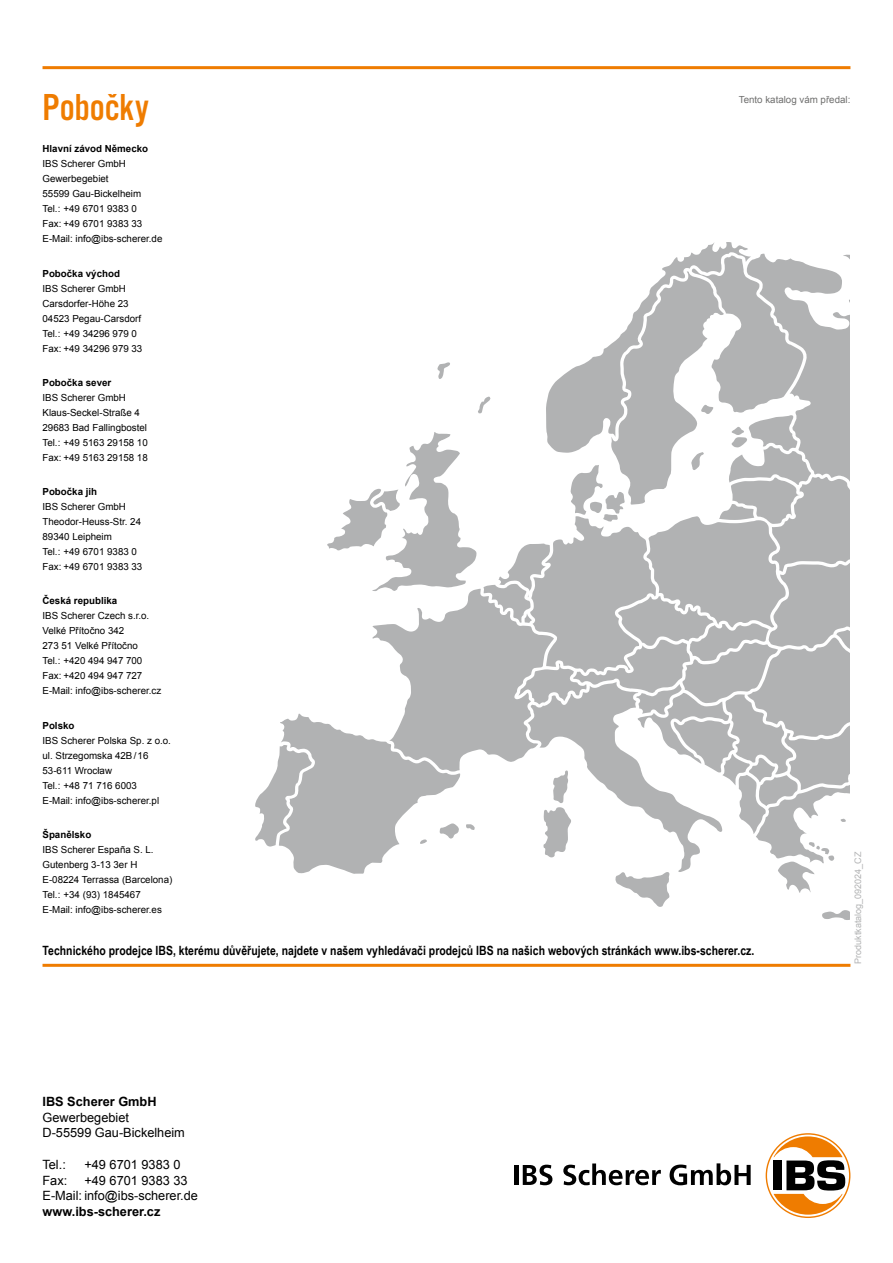
<style>
.page{position:relative;width:893px;height:1263px;background:#fff}
.page>*{position:absolute;margin:0;border:0;box-sizing:border-box;transform-origin:0 0}
.t1{font:39px "Alternate Got No 3 D";color:#ef7c00}
.t2{font:700 12.75px "Arial Narrow";color:#000}
.t3{font:12.75px/15.8px "Arial";color:#000}
.t4{font:700 12.75px "Arial";color:#000}
.t5{font:9.75px/15px "Arial";color:#000}
.t6{font:700 9.75px "Arial";color:#000}
.t7{font:9.75px "Arial";color:#6f6f6e}
.t8{font:9px "Arial";color:#b1b2b3}
</style>
<div class="page">
<svg style="left:255px;top:242px;width:595px;height:678px"></svg>
<hr style="left:514px;top:1165px;width:4px;height:20px;background:#000">
<svg style="left:523px;top:1165px;width:29px;height:20px"></svg>
<svg style="left:563px;top:1163px;width:98px;height:22px"></svg>
<svg style="left:766px;top:1133px;width:84px;height:85px"></svg>
<svg style="left:767px;top:1134px;width:82px;height:82px"></svg>
<svg style="left:773px;top:1136px;width:72px;height:78px"></svg>
<svg style="left:670px;top:1163px;width:81px;height:22px"></svg>
<hr style="left:43px;top:66px;width:807px;height:3px;background:#ef7c00">
<hr style="left:43px;top:964px;width:807px;height:3px;background:#ef7c00">
<h1 class="t1" style="left:43px;top:87px;width:108px">Pobočky</h1>
<p class="t6" style="left:43px;top:142px;width:107px">Hlavní závod Německo</p>
<p class="t5" style="left:43px;top:157px;width:121px">IBS Scherer GmbH<br>Gewerbegebiet<br>55599 Gau-Bickelheim<br>Tel.: +49 6701 9383 0<br>Fax: +49 6701 9383 33<br>E-Mail: info@ibs-scherer.de</p>
<p class="t6" style="left:43px;top:266px;width:79px">Pobočka východ</p>
<p class="t5" style="left:43px;top:281px;width:101px">IBS Scherer GmbH<br>Carsdorfer-Höhe 23<br>04523 Pegau-Carsdorf<br>Tel.: +49 34296 979 0<br>Fax: +49 34296 979 33</p>
<p class="t6" style="left:43px;top:375px;width:70px">Pobočka sever</p>
<p class="t5" style="left:43px;top:390px;width:107px">IBS Scherer GmbH<br>Klaus-Seckel-Straße 4<br>29683 Bad Fallingbostel<br>Tel.: +49 5163 29158 10<br>Fax: +49 5163 29158 18</p>
<p class="t6" style="left:43px;top:485px;width:56px">Pobočka jih</p>
<p class="t5" style="left:43px;top:499px;width:101px">IBS Scherer GmbH<br>Theodor-Heuss-Str. 24<br>89340 Leipheim<br>Tel.: +49 6701 9383 0<br>Fax: +49 6701 9383 33</p>
<p class="t6" style="left:43px;top:594px;width:76px">Česká republika</p>
<p class="t5" style="left:43px;top:608px;width:120px">IBS Scherer Czech s.r.o.<br>Velké Přítočno 342<br>273 51 Velké Přítočno<br>Tel.: +420 494 947 700<br>Fax: +420 494 947 727<br>E-Mail: info@ibs-scherer.cz</p>
<p class="t6" style="left:43px;top:718px;width:33px">Polsko</p>
<p class="t5" style="left:43px;top:733px;width:130px">IBS Scherer Polska Sp. z o.o. ul. Strzegomska 42B/16<br>53-611 Wrocław<br>Tel.: +48 71 716 6003<br>E-Mail: info@ibs-scherer.pl</p>
<p class="t6" style="left:43px;top:827px;width:50px">Španělsko</p>
<p class="t5" style="left:43px;top:842px;width:131px">IBS Scherer España S. L.<br>Gutenberg 3-13 3er H<br>E-08224 Terrassa (Barcelona)<br>Tel.: +34 (93) 1845467<br>E-Mail: info@ibs-scherer.es</p>
<h2 class="t2" style="left:43px;top:941px;width:713px">Technického prodejce IBS, kterému důvěřujete, najdete v našem vyhledávači prodejců IBS na našich webových stránkách www.ibs-scherer.cz.</h2>
<p class="t7" style="left:739px;top:94px;width:113px">Tento katalog vám předal:</p>
<p class="t8" style="left:852px;top:964px;width:114px;rotate:-90deg">Produktkatalog_092024_CZ</p>
<h2 class="t4" style="left:43px;top:1092px;width:116px">IBS Scherer GmbH</h2>
<h2 class="t3" style="left:43px;top:1109px;width:144px">Gewerbegebiet<br>D-55599 Gau-Bickelheim</h2>
<h2 class="t3" style="left:43px;top:1156px;width:25px">Tel.:</h2>
<h2 class="t3" style="left:84px;top:1156px;width:98px">+49 6701 9383 0</h2>
<h2 class="t3" style="left:43px;top:1172px;width:26px">Fax:</h2>
<h2 class="t3" style="left:43px;top:1172px;width:157px;text-indent:42px">+49 6701 9383 33<br>E-Mail: info@ibs-scherer.de</h2>
<h2 class="t4" style="left:43px;top:1202px;width:119px">www.ibs-scherer.cz</h2>
</div>
